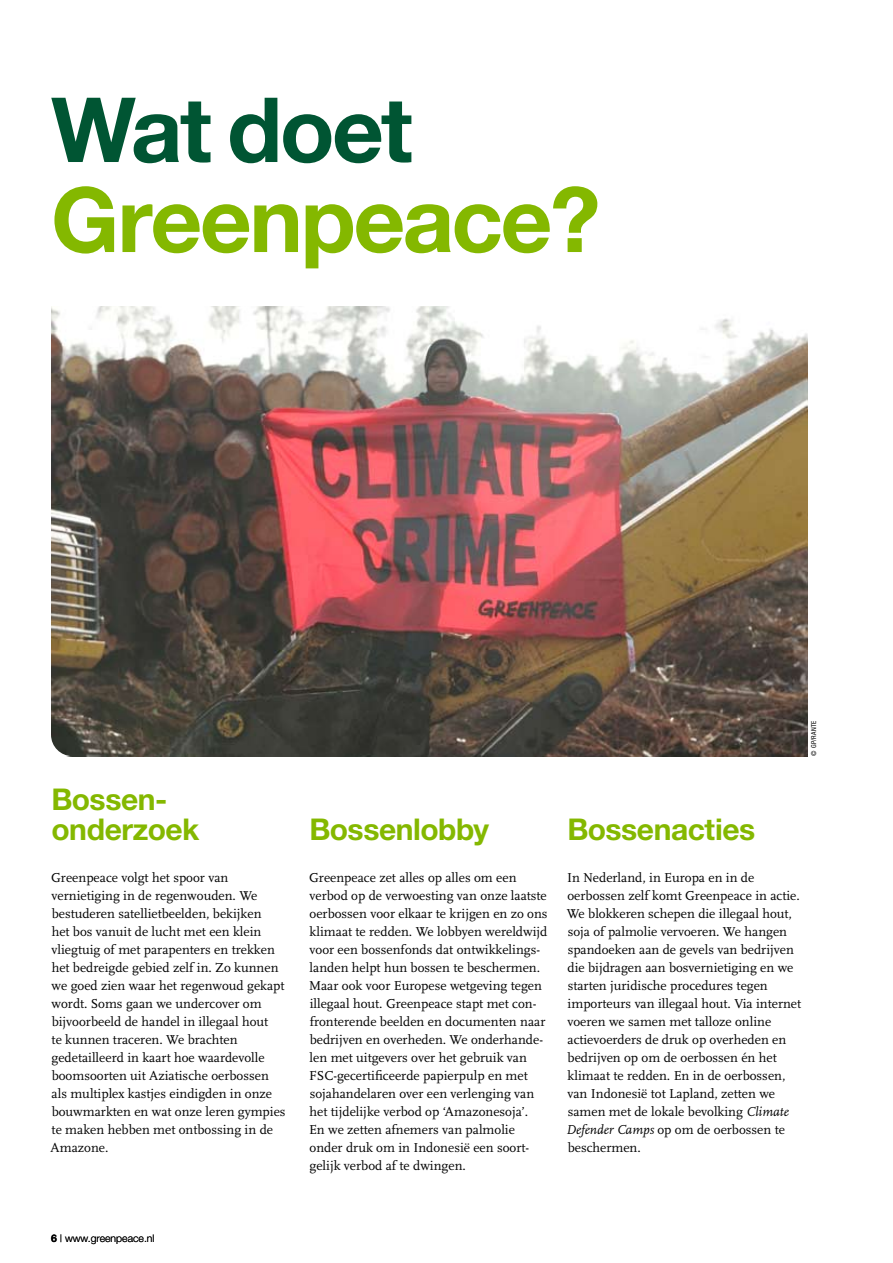
<style>
.page{position:relative;width:893px;height:1263px;background:#fff}
.page>*{position:absolute;margin:0;border:0;box-sizing:border-box;transform-origin:0 0}
.t1{font:700 90px "Helvetica Neue";letter-spacing:-.025em;color:#84b800}
.t2{font:700 90px "Helvetica Neue";letter-spacing:-.03em;color:#053}
.t3{font:700 30px/30px "Helvetica Neue";letter-spacing:-.015em;color:#84b800}
.t4{font:13.5px/18px "Scala";color:#000}
.t5{font:300 10.5px "Helvetica Neue";color:#000}
.t6{font:condensed 6.75px "Helvetica Neue";letter-spacing:.05em;color:#000}
.s1{font-weight:700}
.s2{font-style:italic}
</style>
<div class="page">
<img style="left:51px;top:306px;width:757px;height:450px">
<svg style="left:30px;top:735px;width:42px;height:42px"></svg>
<h1 class="t2" style="left:51px;top:74px;width:363px">Wat doet</h1>
<h1 class="t1" style="left:51px;top:164px;width:551px">Greenpeace?</h1>
<h2 class="t3" style="left:51px;top:784px;width:149px">Bossen&shy;onderzoek</h2>
<p class="t4" style="left:51px;top:869px;width:237px">Greenpeace volgt het spoor van vernietiging in de regenwouden. We bestuderen satellietbeelden, bekijken<br>het bos vanuit de lucht met een klein vliegtuig of met parapenters en trekken het bedreigde gebied zelf in. Zo kunnen we goed zien waar het regenwoud gekapt wordt. Soms gaan we undercover om bijvoorbeeld de handel in illegaal hout<br>te kunnen traceren. We brachten gedetailleerd in kaart hoe waardevolle boomsoorten uit Aziatische oerbossen als multiplex kastjes eindigden in onze bouwmarkten en wat onze leren gympies te maken hebben met ontbossing in de Amazone.</p>
<p class="t5" style="left:51px;top:1232px;width:105px"><span class="s1">6</span> | www.greenpeace.nl</p>
<p class="t6" style="left:810px;top:756px;width:37px;rotate:-90deg">© GP/rante</p>
<h2 class="t3" style="left:309px;top:814px;width:181px">Bossenlobby</h2>
<p class="t4" style="left:309px;top:869px;width:240px">Greenpeace zet alles op alles om een verbod op de verwoesting van onze laatste oerbossen voor elkaar te krijgen en zo ons klimaat te redden. We lobbyen wereldwijd voor een bossenfonds dat ontwikkelings&shy;landen helpt hun bossen te beschermen.<br>Maar ook voor Europese wetgeving tegen illegaal hout. Greenpeace stapt met con&shy;fronterende beelden en documenten naar bedrijven en overheden. We onderhande&shy;len met uitgevers over het gebruik van FSC-gecertificeerde papierpulp en met sojahandelaren over een verlenging van het tijdelijke verbod op ‘Amazonesoja’.<br>En we zetten afnemers van palmolie onder druk om in Indonesië een soort&shy;gelijk verbod af te dwingen.</p>
<h2 class="t3" style="left:567px;top:814px;width:189px">Bossenacties</h2>
<p class="t4" style="left:566px;top:869px;width:236px">In Nederland, in Europa en in de oerbossen zelf komt Greenpeace in actie.<br>We blokkeren schepen die illegaal hout, soja of palmolie vervoeren. We hangen spandoeken aan de gevels van bedrijven die bijdragen aan bosvernietiging en we starten juridische procedures tegen importeurs van illegaal hout. Via internet voeren we samen met talloze online actievoerders de druk op overheden en bedrijven op om de oerbossen én het klimaat te redden. En in de oerbossen, van Indonesië tot Lapland, zetten we samen met de lokale bevolking <span class="s2">Climate Defender Camps</span> op om de oerbossen te beschermen.</p>
</div>
